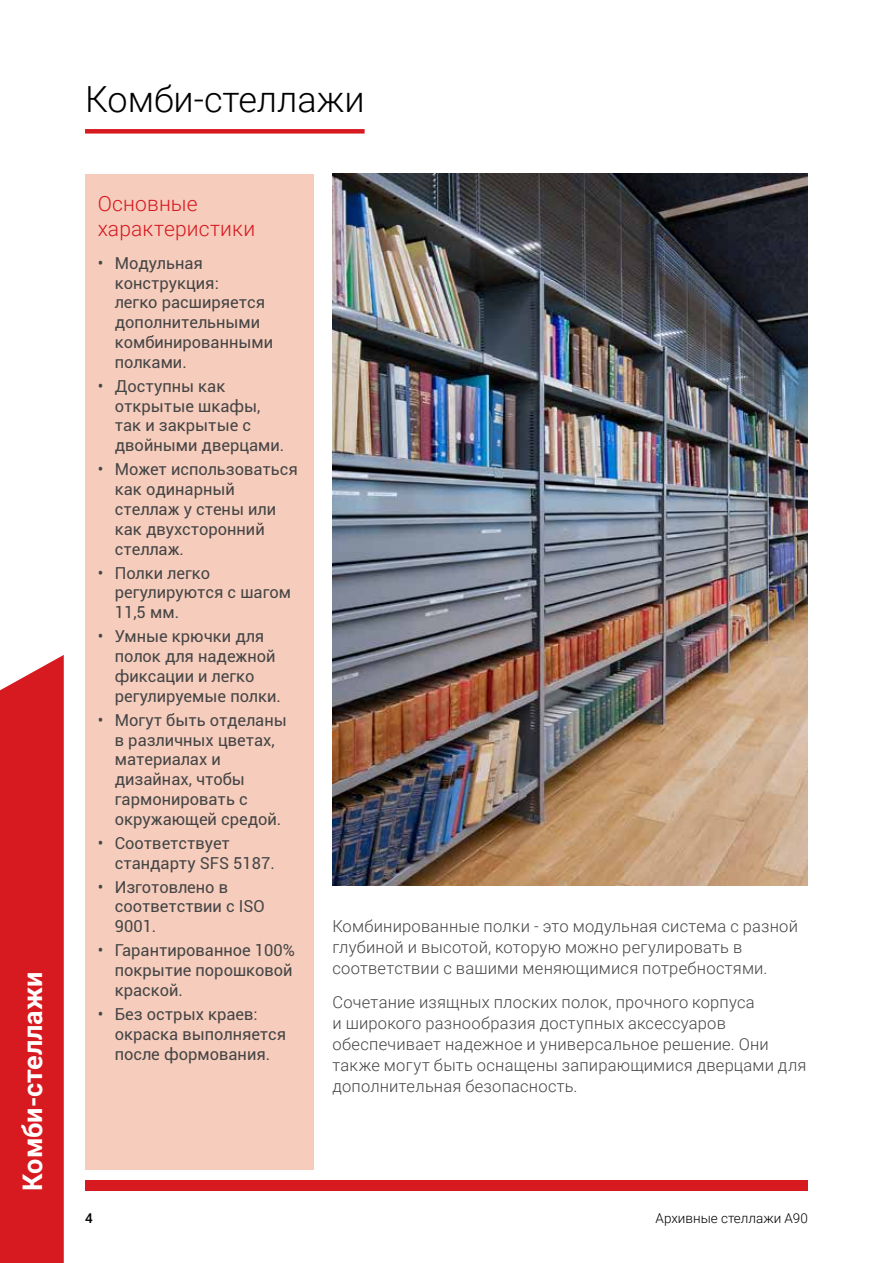
<style>
.page{position:relative;width:893px;height:1263px;background:#fff}
.page>*{position:absolute;margin:0;border:0;box-sizing:border-box;transform-origin:0 0}
.t1{font:300 36px "Roboto";color:#000}
.t2{font:700 27px "Roboto";color:#fff}
.t3{font:300 21px/25.5px "Roboto";letter-spacing:.01em;color:#d71920}
.t4{font:16.5px/19.8px "Roboto";color:#454546}
.t5{font:300 16.5px/21px "Roboto";letter-spacing:.015em;color:#454546}
.t6{font:300 13.5px "Roboto";color:#000}
.t7{font:500 13.5px "Roboto";color:#000}
</style>
<div class="page">
<div style="left:85px;top:1180px;width:723px;height:11px;background:#d71920"></div>
<img style="left:332px;top:174px;width:476px;height:711px">
<div style="left:0;top:655px;width:64px;height:608px;background:#d71920"></div>
<div style="left:85px;top:129px;width:280px;height:5px;background:#d71920"></div>
<div style="left:85px;top:174px;width:228px;height:995px;background:#f6cdbc"></div>
<h2 class="t2" style="left:14px;top:1191px;width:220px;rotate:-90deg">Комби-стеллажи</h2>
<h1 class="t1" style="left:85px;top:74px;width:281px">Комби-стеллажи</h1>
<p class="t3" style="left:98px;top:190px;width:159px">Основные характеристики</p>
<p class="t4" style="left:115px;top:252px;width:160px;text-indent:-17px">• Модульная конструкция:<br>легко расширяется дополнительными комбинированными полками.</p>
<p class="t4" style="left:115px;top:375px;width:171px;text-indent:-17px">• Доступны как открытые шкафы, так и закрытые с двойными дверцами.</p>
<p class="t4" style="left:115px;top:459px;width:185px;text-indent:-17px">• Может использоваться как одинарный стеллаж у стены или как двухсторонний стеллаж.</p>
<p class="t4" style="left:115px;top:562px;width:178px;text-indent:-17px">• Полки легко регулируются с шагом<br>11,5 мм.</p>
<p class="t4" style="left:115px;top:626px;width:168px;text-indent:-17px">• Умные крючки для полок для надежной фиксации и легко регулируемые полки.</p>
<p class="t4" style="left:115px;top:709px;width:173px;text-indent:-17px">• Могут быть отделаны в различных цветах, материалах и дизайнах, чтобы гармонировать с окружающей средой.</p>
<p class="t4" style="left:115px;top:832px;width:162px;text-indent:-17px">• Соответствует стандарту SFS 5187.</p>
<p class="t4" style="left:115px;top:876px;width:151px;text-indent:-17px">• Изготовлено в соответствии с ISO<br>9001.</p>
<p class="t4" style="left:115px;top:940px;width:182px;text-indent:-17px">• Гарантированное 100% покрытие порошковой краской.</p>
<p class="t4" style="left:115px;top:1003px;width:173px;text-indent:-17px">• Без острых краев: окраска выполняется после формования.</p>
<p class="t5" style="left:332px;top:915px;width:467px">Комбинированные полки - это модульная система с разной глубиной и высотой, которую можно регулировать в соответствии с вашими меняющимися потребностями.</p>
<p class="t5" style="left:332px;top:991px;width:475px">Сочетание изящных плоских полок, прочного корпуса<br>и широкого разнообразия доступных аксессуаров обеспечивает надежное и универсальное решение. Они также могут быть оснащены запирающимися дверцами для дополнительная безопасность.</p>
<p class="t7" style="left:85px;top:1208px;width:9px">4</p>
<p class="t6" style="left:656px;top:1208px;width:154px">Архивные стеллажи A90</p>
</div>
